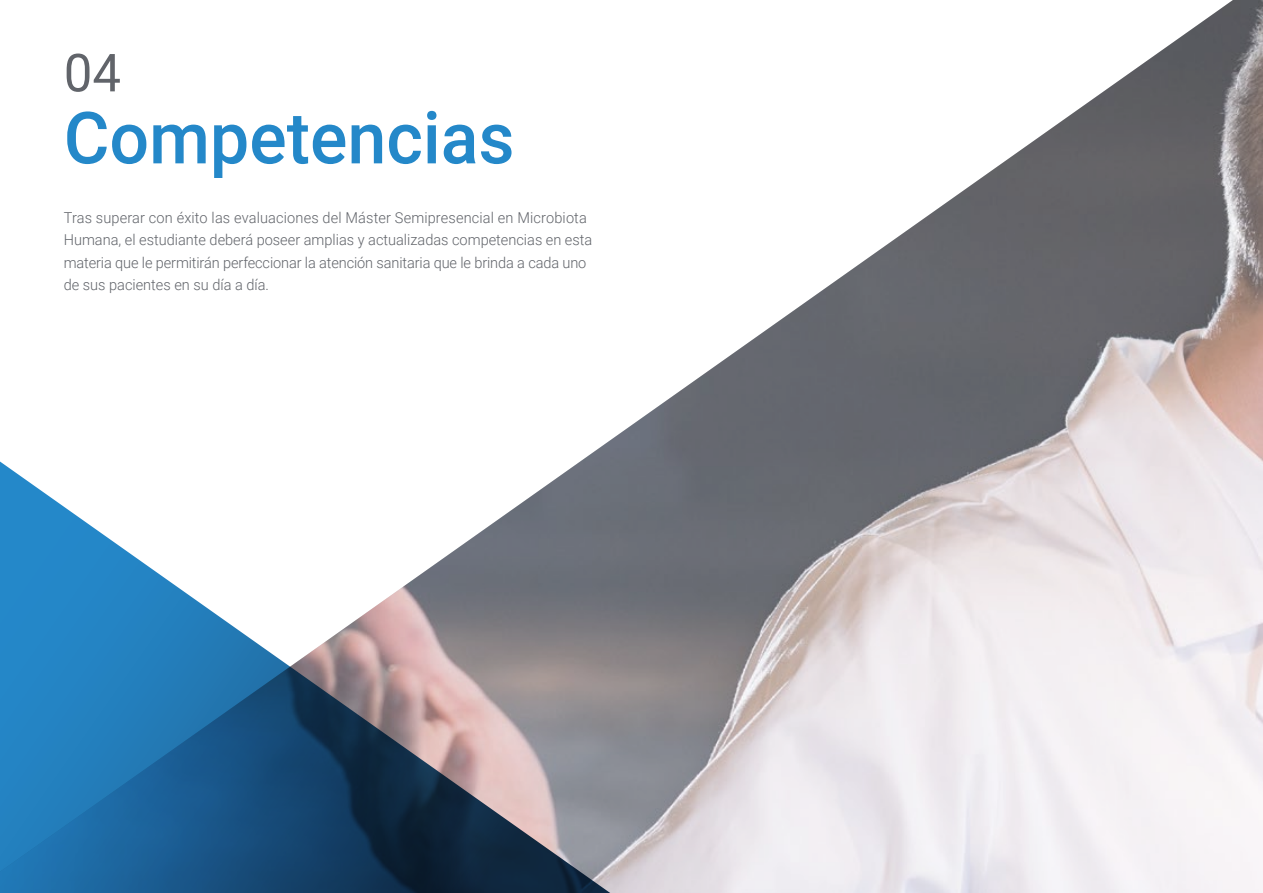
<style>
.page{position:relative;width:1263px;height:893px;background:#fff}
.page>*{position:absolute;margin:0;border:0;box-sizing:border-box;transform-origin:0 0}
.t1{font:500 72px "Roboto";color:#2488c9}
.t2{font:52.5px "Roboto";color:#61646a}
.t3{font:300 15px/22.5px "Roboto";color:#61646a}
</style>
<div class="page">
<img style="left:602px;top:0;width:661px;height:893px">
<svg style="left:0;top:446px;width:640px;height:447px"></svg>
<h2 class="t2" style="left:64px;top:36px;width:59px">04</h2>
<h1 class="t1" style="left:64px;top:87px;width:452px">Competencias</h1>
<p class="t3" style="left:64px;top:206px;width:530px">Tras superar con éxito las evaluaciones del Máster Semipresencial en Microbiota Humana, el estudiante deberá poseer amplias y actualizadas competencias en esta materia que le permitirán perfeccionar la atención sanitaria que le brinda a cada uno de sus pacientes en su día a día.</p>
</div>
